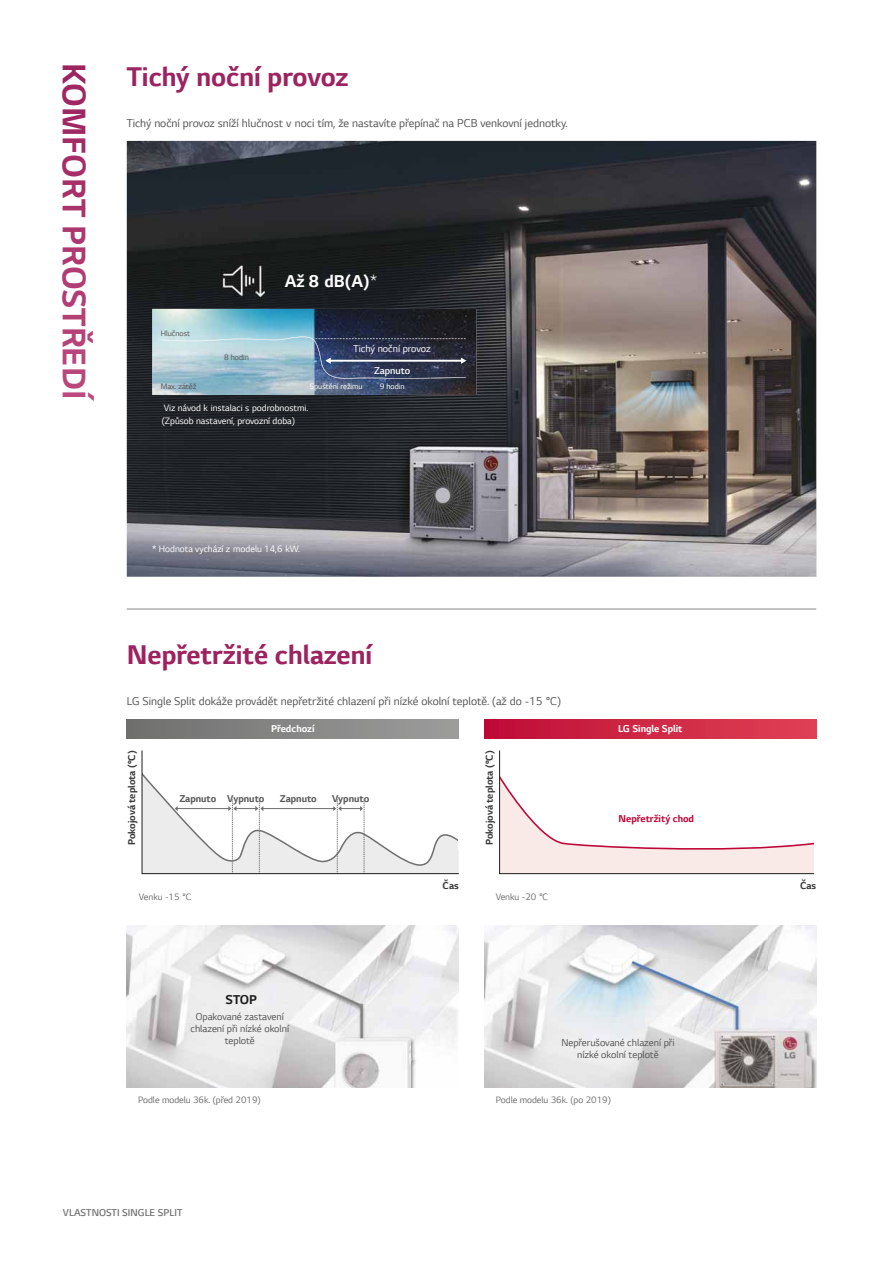
<style>
.page{position:relative;width:892px;height:1262px;background:#fff}
.page>*{position:absolute;margin:0;border:0;box-sizing:border-box;transform-origin:0 0}
.t1{font:700 34.5px "LG Smart";color:#9c2460}
.t2{font:700 28.5px "LG Smart";color:#9c2360}
.t3{font:700 18px "LG Smart";color:#fff}
.t4{font:700 13.5px "LG Smart";color:#1d1d1b}
.t5{font:12px "LG Smart";color:#575756}
.t6{font:10.5px/12px "LG Smart";color:#575756;text-align:center}
.t7{font:700 10.5px "LG Smart";color:#3c3b3b}
.t8{font:700 10.5px "LG Smart";color:#575756}
.t9{font:700 10.5px "LG Smart";color:#fff}
.t10{font:300 10.5px "LG Smart";color:#6f6f6e}
.t11{font:10.5px "LG Smart";color:#fff}
.t12{font:700 10.5px "LG Smart";color:#be0738}
.t13{font:300 10.5px "LG Smart";color:#fff}
.t14{font:9.75px/12.8px "LG Smart";color:#fff}
.t15{font:9.75px "LG Smart";color:#6f6f6e}
.t16{font:8.25px "LG Smart";color:#575756}
.t17{font:8.25px "LG Smart";color:#fff}
.s1{color:#9d2561}
.s2{color:#9f2863}
.s3{color:#a32b66}
.s4{color:#a52e68}
.s5{color:#a73069}
.s6{color:#a9326c}
.s7{color:#ac366e}
.s8{color:#ae3870}
.s9{color:#b13c73}
.s10{color:#b23d74}
.s11{color:#b44076}
.s12{color:#b64278}
.s13{color:#b8457b}
.s14{color:#ba477c}
.s15{color:#bd4a7f}
.s16{font-weight:300}
</style>
<div class="page">
<img style="left:127px;top:141px;width:688px;height:435px">
<img style="left:221px;top:258px;width:44px;height:46px">
<img style="left:152px;top:309px;width:324px;height:86px">
<img style="left:161px;top:336px;width:203px;height:42px">
<img style="left:364px;top:376px;width:101px;height:2px">
<img style="left:315px;top:338px;width:150px;height:1px">
<hr style="left:330px;top:359px;width:131px;height:2px;background:#fff">
<svg style="left:325px;top:357px;width:5px;height:7px"></svg>
<svg style="left:460px;top:357px;width:6px;height:7px"></svg>
<hr style="left:127px;top:608px;width:688px;height:1px;background:#878787">
<div style="left:127px;top:718px;width:331px;height:20px;background:linear-gradient(to right,#6f6f6e,#9d9d9c)"></div>
<div style="left:484px;top:718px;width:332px;height:20px;background:linear-gradient(to right,#be0d37,#df4254)"></div>
<img style="left:484px;top:925px;width:331px;height:161px">
<img style="left:127px;top:925px;width:331px;height:161px">
<svg style="left:141px;top:750px;width:318px;height:123px"></svg>
<svg style="left:499px;top:750px;width:315px;height:123px"></svg>
<h1 class="t1" style="left:88px;top:63px;width:338px;rotate:90deg">K<span class="s1">O</span><span class="s2">M</span><span class="s3">F</span><span class="s4">O</span><span class="s5">R</span><span class="s6">T</span> <span class="s7">P</span><span class="s8">R</span><span class="s9">O</span><span class="s10">S</span><span class="s11">T</span><span class="s12">Ř</span><span class="s13">E</span><span class="s14">D</span><span class="s15">Í</span></h1>
<h2 class="t2" style="left:127px;top:65px;width:223px">Tichý noční provoz</h2>
<p class="t5" style="left:127px;top:118px;width:442px">Tichý noční provoz sníží hlučnost v noci tím, že nastavíte přepínač na PCB venkovní jednotky.</p>
<p class="t16" style="left:161px;top:329px;width:31px">Hlučnost</p>
<p class="t16" style="left:161px;top:382px;width:37px">Max. zátěž</p>
<p class="t16" style="left:224px;top:354px;width:26px">8 hodin</p>
<h3 class="t3" style="left:285px;top:274px;width:94px">Až 8 dB(A)<span class="s16">*</span></h3>
<p class="t11" style="left:353px;top:344px;width:79px">Tichý noční provoz</p>
<p class="t13" style="left:374px;top:366px;width:38px">Zapnuto</p>
<p class="t17" style="left:310px;top:382px;width:54px">Spuštění režimu</p>
<p class="t17" style="left:379px;top:382px;width:26px">9 hodin</p>
<p class="t14" style="left:162px;top:403px;width:148px">Viz návod k instalaci s podrobnostmi. (Způsob nastavení, provozní doba)</p>
<p class="t14" style="left:152px;top:543px;width:149px">* Hodnota vychází z modelu 14,6 kW.</p>
<h2 class="t2" style="left:127px;top:643px;width:247px">Nepřetržité chlazení</h2>
<p class="t5" style="left:127px;top:696px;width:436px">LG Single Split dokáže provádět nepřetržité chlazení při nízké okolní teplotě. (až do -15 °C)</p>
<p class="t7" style="left:128px;top:844px;width:96px;rotate:-90deg">Pokojová teplota (°C)</p>
<p class="t9" style="left:271px;top:724px;width:45px">Předchozí</p>
<p class="t9" style="left:618px;top:724px;width:66px">LG Single Split</p>
<p class="t8" style="left:179px;top:794px;width:87px">Zapnuto Vypnuto</p>
<p class="t8" style="left:332px;top:794px;width:39px">Vypnuto</p>
<p class="t8" style="left:280px;top:794px;width:39px">Zapnuto</p>
<p class="t7" style="left:442px;top:881px;width:18px">Čas</p>
<p class="t7" style="left:485px;top:844px;width:96px;rotate:-90deg">Pokojová teplota (°C)</p>
<p class="t12" style="left:618px;top:814px;width:77px">Nepřetržitý chod</p>
<p class="t15" style="left:139px;top:892px;width:54px">Venku -15 °C</p>
<p class="t4" style="left:225px;top:993px;width:33px">STOP</p>
<p class="t6" style="left:190px;top:1011px;width:100px">Opakované zastavení chlazení při nízké okolní teplotě</p>
<p class="t15" style="left:495px;top:892px;width:54px">Venku -20 °C</p>
<p class="t6" style="left:561px;top:1037px;width:115px">Nepřerušované chlazení při nízké okolní teplotě</p>
<p class="t15" style="left:138px;top:1096px;width:124px">Podle modelu 36k. (před 2019)</p>
<p class="t15" style="left:495px;top:1096px;width:116px">Podle modelu 36k. (po 2019)</p>
<p class="t10" style="left:63px;top:1208px;width:121px">VLASTNOSTI SINGLE SPLIT</p>
<p class="t7" style="left:799px;top:881px;width:18px">Čas</p>
</div>
